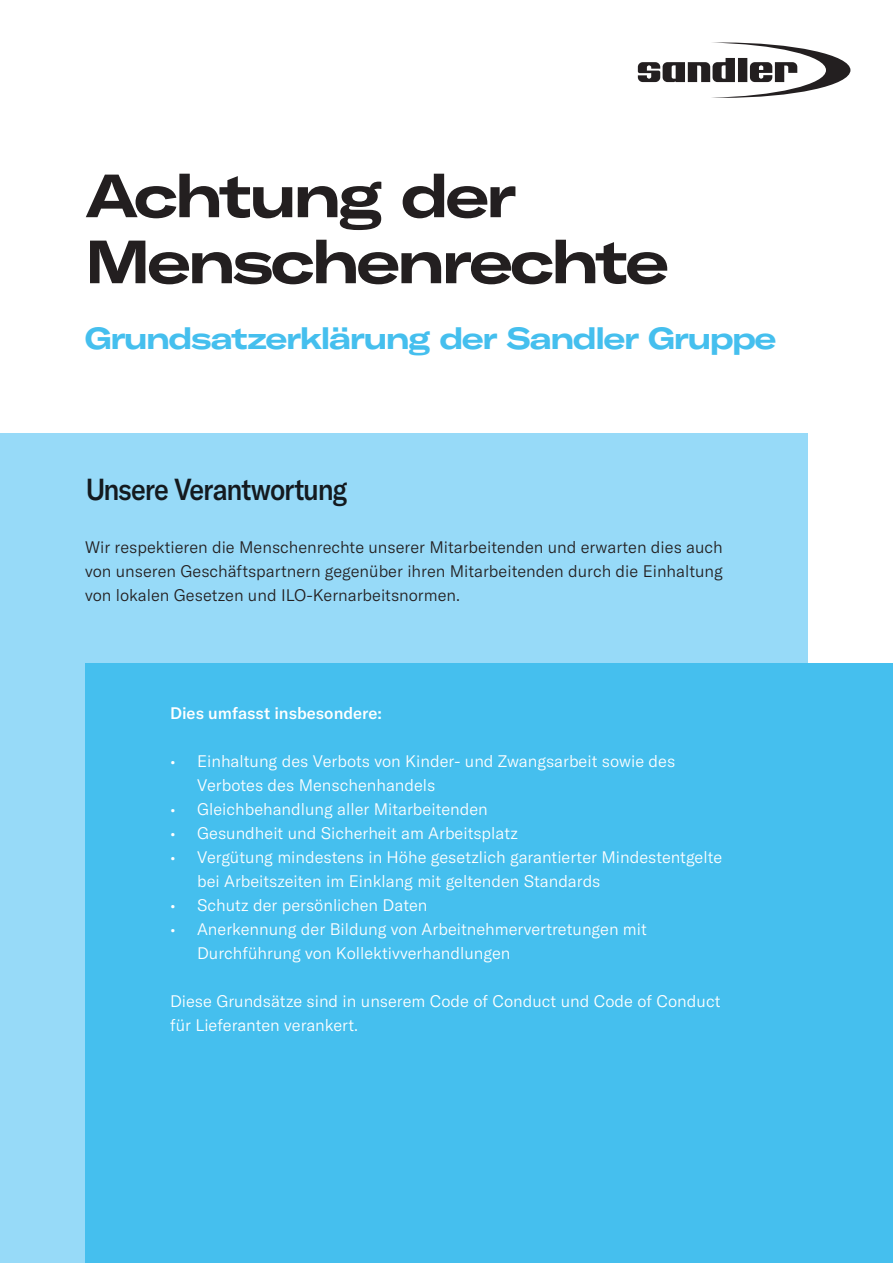
<style>
.page{position:relative;width:893px;height:1263px;background:#fff}
.page>*{position:absolute;margin:0;border:0;box-sizing:border-box;transform-origin:0 0}
.t1{font:700 expanded 60px/66px "GT America";letter-spacing:-.05em;color:#231f20;scale:.9 1}
.t2{font:700 expanded 30px "GT America";letter-spacing:-.05em;color:#45bfee;scale:.9 1}
.t3{font:500 30px "GT America";letter-spacing:-.04em;color:#231f20;scale:.9 1}
.t4{font:300 16.5px/24px "GT America";color:#fff}
.t5{font:300 16.5px/24px "GT America";color:#231f20;text-align:justify}
.t6{font:500 16.5px "GT America";color:#fff}
</style>
<div class="page">
<div style="left:0;top:434px;width:808px;height:829px;background:#97daf8"></div>
<div style="left:85px;top:663px;width:808px;height:600px;background:#45bfee"></div>
<svg style="left:638px;top:43px;width:212px;height:55px"></svg>
<h1 class="t1" style="left:85px;top:162px;width:650px">Achtung der<br>Menschenrechte</h1>
<h2 class="t2" style="left:85px;top:320px;width:770px">Grundsatzerklärung der Sandler Gruppe</h2>
<h2 class="t3" style="left:85px;top:471px;width:293px">Unsere Verantwortung</h2>
<p class="t5" style="left:85px;top:535px;width:639px">Wir respektieren die Menschenrechte unserer Mitarbeitenden und erwarten dies auch von unseren Geschäftspartnern gegenüber ihren Mitarbeitenden durch die Einhaltung von lokalen Gesetzen und ILO-Kernarbeitsnormen.</p>
<p class="t6" style="left:170px;top:703px;width:213px">Dies umfasst insbesondere:</p>
<p class="t4" style="left:197px;top:749px;width:480px;text-indent:-27px">• Einhaltung des Verbots von Kinder- und Zwangsarbeit sowie des<br>Verbotes des Menschenhandels</p>
<p class="t4" style="left:170px;top:797px;width:319px">• Gleichbehandlung aller Mitarbeitenden</p>
<p class="t4" style="left:170px;top:821px;width:349px">• Gesundheit und Sicherheit am Arbeitsplatz</p>
<p class="t4" style="left:197px;top:845px;width:527px;text-indent:-27px">• Vergütung mindestens in Höhe gesetzlich garantierter Mindestentgelte bei Arbeitszeiten im Einklang mit geltenden Standards</p>
<p class="t4" style="left:170px;top:893px;width:259px">• Schutz der persönlichen Daten</p>
<p class="t4" style="left:197px;top:917px;width:451px;text-indent:-27px">• Anerkennung der Bildung von Arbeitnehmervertretungen mit<br>Durchführung von Kollektivverhandlungen</p>
<p class="t4" style="left:170px;top:989px;width:552px">Diese Grundsätze sind in unserem Code of Conduct und Code of Conduct für Lieferanten verankert.</p>
</div>
